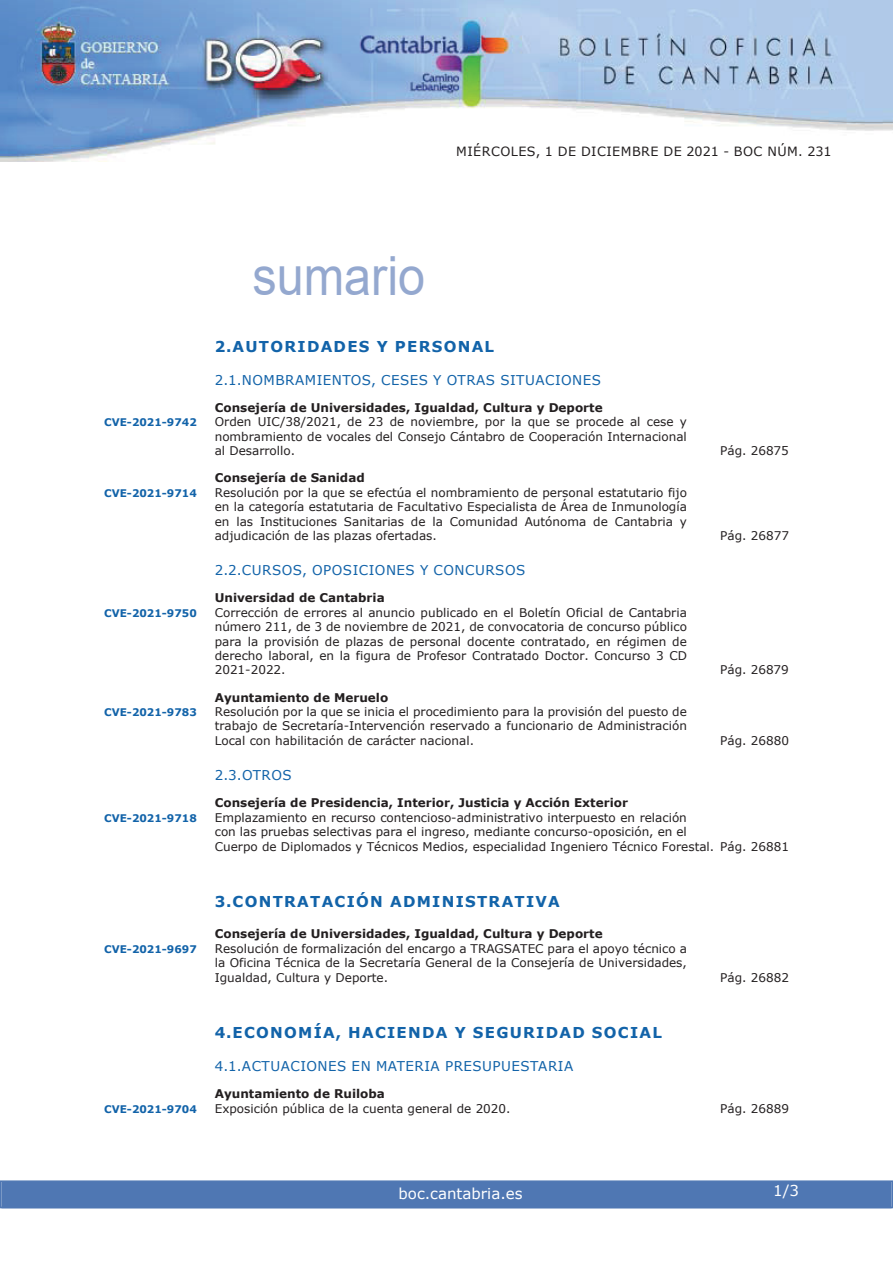
<style>
.page{position:relative;width:893px;height:1263px;background:#fff}
.page>*{position:absolute;margin:0;border:0;box-sizing:border-box;transform-origin:0 0}
.t1{font:54px "Arial";color:#94a8cf;scale:.9 1}
.t2{font:700 15px "Verdana";letter-spacing:.085em;color:#1263a9}
.t3{font:15px "Verdana";color:#fff}
.t4{font:13.5px "Verdana";letter-spacing:.035em;color:#1263a9}
.t5{font:12.75px "Verdana";letter-spacing:.035em;color:#231f20}
.t6{font:12px/14.4px "Verdana";color:#231f20;text-align:justify}
.t7{font:700 12px "Verdana";color:#231f20}
.t8{font:700 10.5px "Verdana";color:#1263a9}
</style>
<div class="page">
<img style="left:0;top:0;width:893px;height:161px">
<div style="left:2px;top:1181px;width:889px;height:27px;background:#4f77b3"></div>
<div style="left:0;top:1180px;width:893px;height:28px;border:2px solid #4f77b3"></div>
<p class="t5" style="left:456px;top:143px;width:377px">MIÉRCOLES, 1 DE DICIEMBRE DE 2021 - BOC NÚM. 231</p>
<h1 class="t1" style="left:252px;top:246px;width:194px">sumario</h1>
<p class="t2" style="left:215px;top:337px;width:281px">2.AUTORIDADES Y PERSONAL</p>
<p class="t4" style="left:215px;top:371px;width:388px">2.1.NOMBRAMIENTOS, CESES Y OTRAS SITUACIONES</p>
<p class="t7" style="left:215px;top:400px;width:389px">Consejería de Universidades, Igualdad, Cultura y Deporte</p>
<p class="t8" style="left:104px;top:416px;width:94px">CVE-2021-9742</p>
<p class="t6" style="left:215px;top:414px;width:474px">Orden UIC/38/2021, de 23 de noviembre, por la que se procede al cese y nombramiento de vocales del Consejo Cántabro de Cooperación Internacional al Desarrollo.</p>
<p class="t7" style="left:215px;top:470px;width:151px">Consejería de Sanidad</p>
<p class="t8" style="left:104px;top:486px;width:94px">CVE-2021-9714</p>
<p class="t6" style="left:215px;top:485px;width:474px">Resolución por la que se efectúa el nombramiento de personal estatutario fijo en la categoría estatutaria de Facultativo Especialista de Área de Inmunología en las Instituciones Sanitarias de la Comunidad Autónoma de Cantabria y adjudicación de las plazas ofertadas.</p>
<p class="t4" style="left:215px;top:562px;width:312px">2.2.CURSOS, OPOSICIONES Y CONCURSOS</p>
<p class="t7" style="left:215px;top:590px;width:171px">Universidad de Cantabria</p>
<p class="t8" style="left:104px;top:606px;width:94px">CVE-2021-9750</p>
<p class="t6" style="left:215px;top:605px;width:474px">Corrección de errores al anuncio publicado en el Boletín Oficial de Cantabria número 211, de 3 de noviembre de 2021, de convocatoria de concurso público para la provisión de plazas de personal docente contratado, en régimen de derecho laboral, en la figura de Profesor Contratado Doctor. Concurso 3 CD 2021-2022.</p>
<p class="t7" style="left:215px;top:690px;width:175px">Ayuntamiento de Meruelo</p>
<p class="t8" style="left:104px;top:705px;width:94px">CVE-2021-9783</p>
<p class="t6" style="left:215px;top:704px;width:474px">Resolución por la que se inicia el procedimiento para la provisión del puesto de trabajo de Secretaría-Intervención reservado a funcionario de Administración Local con habilitación de carácter nacional.</p>
<p class="t4" style="left:215px;top:767px;width:78px">2.3.OTROS</p>
<p class="t7" style="left:215px;top:795px;width:415px">Consejería de Presidencia, Interior, Justicia y Acción Exterior</p>
<p class="t6" style="left:720px;top:443px;width:70px">Pág. 26875</p>
<p class="t6" style="left:720px;top:528px;width:70px">Pág. 26877</p>
<p class="t6" style="left:720px;top:663px;width:70px">Pág. 26879</p>
<p class="t6" style="left:720px;top:733px;width:70px">Pág. 26880</p>
<p class="t8" style="left:104px;top:811px;width:94px">CVE-2021-9718</p>
<p class="t6" style="left:215px;top:810px;width:576px;text-align:left">Emplazamiento en recurso contencioso-administrativo interpuesto en relación<br>con las pruebas selectivas para el ingreso, mediante concurso-oposición, en el<br>Cuerpo de Diplomados y Técnicos Medios, especialidad Ingeniero Técnico Forestal. Pág. 26881</p>
<p class="t2" style="left:215px;top:892px;width:347px">3.CONTRATACIÓN ADMINISTRATIVA</p>
<p class="t7" style="left:215px;top:926px;width:389px">Consejería de Universidades, Igualdad, Cultura y Deporte</p>
<p class="t8" style="left:104px;top:942px;width:94px">CVE-2021-9697</p>
<p class="t6" style="left:215px;top:941px;width:474px">Resolución de formalización del encargo a TRAGSATEC para el apoyo técnico a la Oficina Técnica de la Secretaría General de la Consejería de Universidades, Igualdad, Cultura y Deporte.</p>
<p class="t6" style="left:720px;top:970px;width:70px">Pág. 26882</p>
<p class="t2" style="left:215px;top:1023px;width:449px">4.ECONOMÍA, HACIENDA Y SEGURIDAD SOCIAL</p>
<p class="t4" style="left:215px;top:1058px;width:360px">4.1.ACTUACIONES EN MATERIA PRESUPUESTARIA</p>
<p class="t7" style="left:215px;top:1086px;width:172px">Ayuntamiento de Ruiloba</p>
<p class="t8" style="left:104px;top:1102px;width:94px">CVE-2021-9704</p>
<p class="t6" style="left:215px;top:1101px;width:297px">Exposición pública de la cuenta general de 2020.</p>
<p class="t6" style="left:720px;top:1101px;width:70px">Pág. 26889</p>
<p class="t3" style="left:398px;top:1184px;width:126px">boc.cantabria.es</p>
<p class="t3" style="left:773px;top:1181px;width:27px">1/3</p>
</div>
